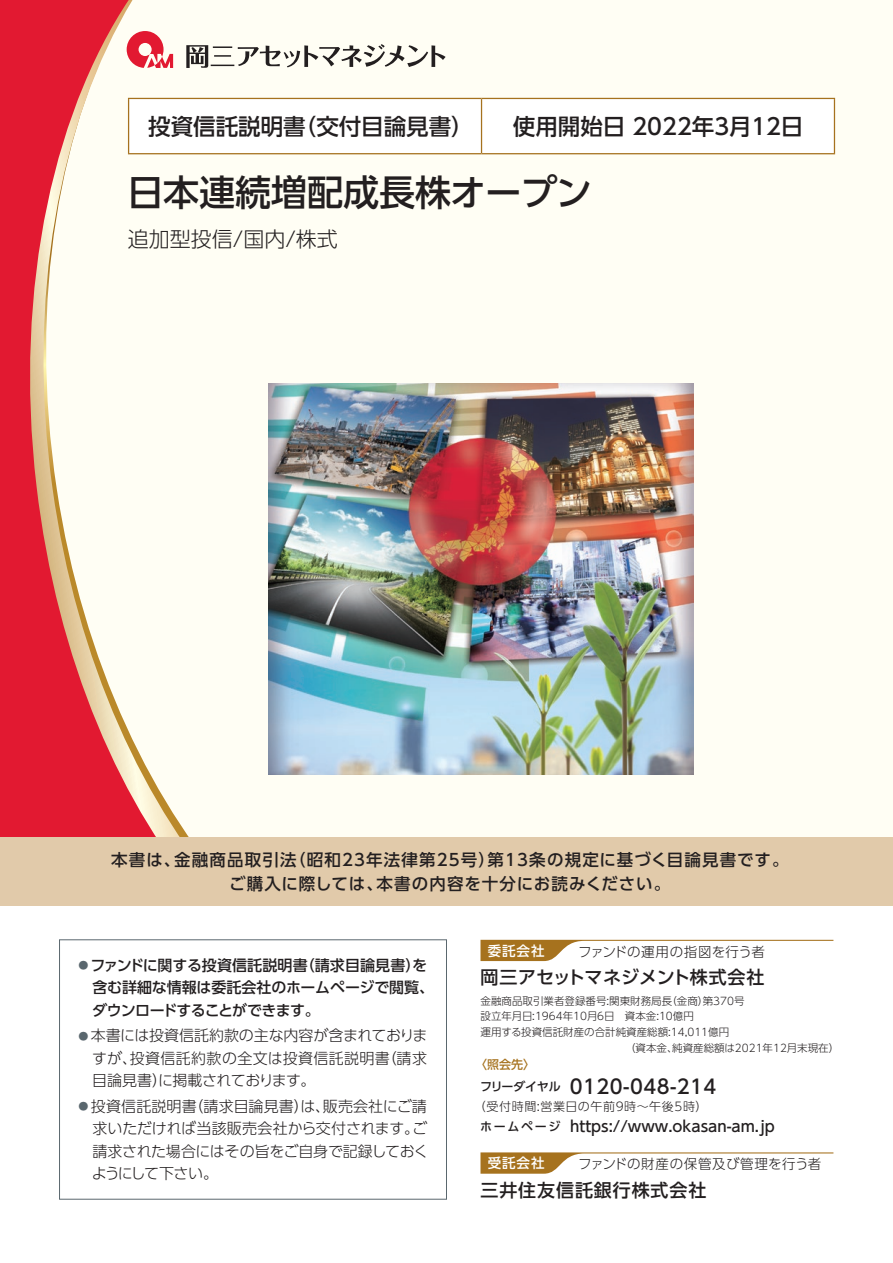
<style>
.page{position:relative;width:893px;height:1263px;background:#fffef4}
.page>*{position:absolute;margin:0;border:0;box-sizing:border-box;transform-origin:0 0}
.B-ファンド名{font:500 36px "UD Shin Go Pro";color:#231f20}
.textbase{font:500 22.5px "UD Shin Go Pro";color:#231f20}
.textbase-2{font:300 21px "UD Shin Go Pro";color:#231f20}
.textbase-3{font:500 19.5px "UD Shin Go Pro";letter-spacing:.025em;color:#231f20}
.textbase-4{font:500 18px "UD Shin Go Pro";letter-spacing:.01em;color:#231f20}
.textbase-5{font:500 18px "UD Shin Go Pro";letter-spacing:.05em;color:#231f20}
.textbase-6{font:500 16.5px "UD Shin Go Pro";letter-spacing:.07em;color:#231f20}
.textbase-7{font:500 16.5px "UD Shin Go Pro";letter-spacing:.05em;color:#231f20}
.textbase-8{font:300 15px/22.5px "UD Shin Go Pro";letter-spacing:-.01em;color:#231f20;text-align:justify}
.textbase-9{font:500 15px/22.5px "UD Shin Go Pro";letter-spacing:-.01em;color:#231f20}
.textbase-10{font:300 13.5px "UD Shin Go Pro";letter-spacing:.02em;color:#231f20}
.textbase-11{font:500 13.5px "UD Shin Go Pro";letter-spacing:.07em;color:#fff}
.textbase-12{font:300 12px "UD Shin Go Pro";letter-spacing:.05em;color:#231f20}
.textbase-13{font:500 12px "UD Shin Go Pro";color:#a6721e}
.textbase-14{font:300 10.5px "UD Shin Go Pro";color:#231f20}
.s1{font-size:10.05px;color:#5a676e}
.s2{font-size:12px}
</style>
<div class="page">
<div style="left:0;top:906px;width:893px;height:357px;background:#fff"></div>
<svg style="left:0;top:0;width:208px;height:838px"></svg>
<svg style="left:127px;top:31px;width:46px;height:37px"></svg>
<svg style="left:186px;top:44px;width:260px;height:24px"></svg>
<div style="left:0;top:838px;width:893px;height:68px;background:#e1caaa"></div>
<div style="left:59px;top:939px;width:388px;height:260px;border:1px solid #5a676e"></div>
<svg style="left:480px;top:940px;width:353px;height:21px"></svg>
<svg style="left:480px;top:1152px;width:353px;height:22px"></svg>
<div style="left:129px;top:99px;width:705px;height:54px;background:#fff"></div>
<hr style="left:128px;top:98px;width:353px;height:1px;background:#a6721e">
<hr style="left:128px;top:99px;width:1px;height:54px;background:#a6721e">
<hr style="left:481px;top:98px;width:354px;height:1px;background:#a6721e">
<hr style="left:481px;top:99px;width:1px;height:54px;background:#a6721e">
<hr style="left:834px;top:99px;width:1px;height:54px;background:#a6721e">
<hr style="left:128px;top:153px;width:353px;height:1px;background:#a6721e">
<hr style="left:481px;top:153px;width:354px;height:1px;background:#a6721e">
<img style="left:268px;top:383px;width:425px;height:391px">
<p class="textbase" style="left:148px;top:108px;width:327px">投資信託説明書（交付目論見書）</p>
<p class="textbase" style="left:513px;top:108px;width:292px">使用開始日 2022年3月12日</p>
<p class="B-ファンド名" style="left:128px;top:163px;width:466px">日本連続増配成長株オープン</p>
<p class="textbase-2" style="left:128px;top:222px;width:211px">追加型投信/国内/株式</p>
<p class="textbase-6" style="left:111px;top:846px;width:679px">本書は、金融商品取引法（昭和23年法律第25号）第13条の規定に基づく目論見書です。</p>
<p class="textbase-7" style="left:229px;top:871px;width:443px">ご購入に際しては、本書の内容を十分にお読みください。</p>
<p class="textbase-9" style="left:92px;top:953px;width:343px;text-indent:-14px"><span class="s1">●</span> ファンドに関する投資信託説明書（請求目論見書）を含む詳細な情報は委託会社のホームページで閲覧、ダウンロードすることができます。</p>
<p class="textbase-8" style="left:92px;top:1024px;width:337px;text-indent:-14px"><span class="s1">●</span> 本書には投資信託約款の主な内容が含まれておりますが、投資信託約款の全文は投資信託説明書（請求目論見書）に掲載されております。</p>
<p class="textbase-8" style="left:92px;top:1094px;width:338px;text-indent:-13px"><span class="s1">●</span> 投資信託説明書（請求目論見書）は、販売会社にご請求いただければ当該販売会社から交付されます。ご請求された場合にはその旨をご自身で記録しておくようにして下さい。</p>
<p class="textbase-11" style="left:488px;top:939px;width:58px">委託会社</p>
<p class="textbase-10" style="left:578px;top:940px;width:188px">ファンドの運用の指図を行う者</p>
<p class="textbase-4" style="left:480px;top:963px;width:285px">岡三アセットマネジメント株式会社</p>
<p class="textbase-14" style="left:480px;top:992px;width:265px">金融商品取引業者登録番号:関東財務局長（金商）第370号</p>
<p class="textbase-14" style="left:480px;top:1008px;width:215px">設立年月日:1964年10月6日　資本金:10億円</p>
<p class="textbase-14" style="left:480px;top:1023px;width:250px">運用する投資信託財産の合計純資産総額:14,011億円</p>
<p class="textbase-14" style="left:625px;top:1039px;width:216px">（資本金、純資産総額は2021年12月末現在）</p>
<p class="textbase-13" style="left:475px;top:1055px;width:61px">〈照会先〉</p>
<p class="textbase-3" style="left:480px;top:1071px;width:238px"><span class="s2">フリーダイヤル</span> 0120-048-214</p>
<p class="textbase-12" style="left:474px;top:1097px;width:235px">（受付時間:営業日の午前9時～午後5時）</p>
<p class="textbase-9" style="left:480px;top:1115px;width:296px"><span class="s2">ホームページ</span> https://www.okasan-am.jp</p>
<p class="textbase-11" style="left:488px;top:1152px;width:58px">受託会社</p>
<p class="textbase-10" style="left:578px;top:1153px;width:245px">ファンドの財産の保管及び管理を行う者</p>
<p class="textbase-5" style="left:480px;top:1175px;width:227px">三井住友信託銀行株式会社</p>
</div>
